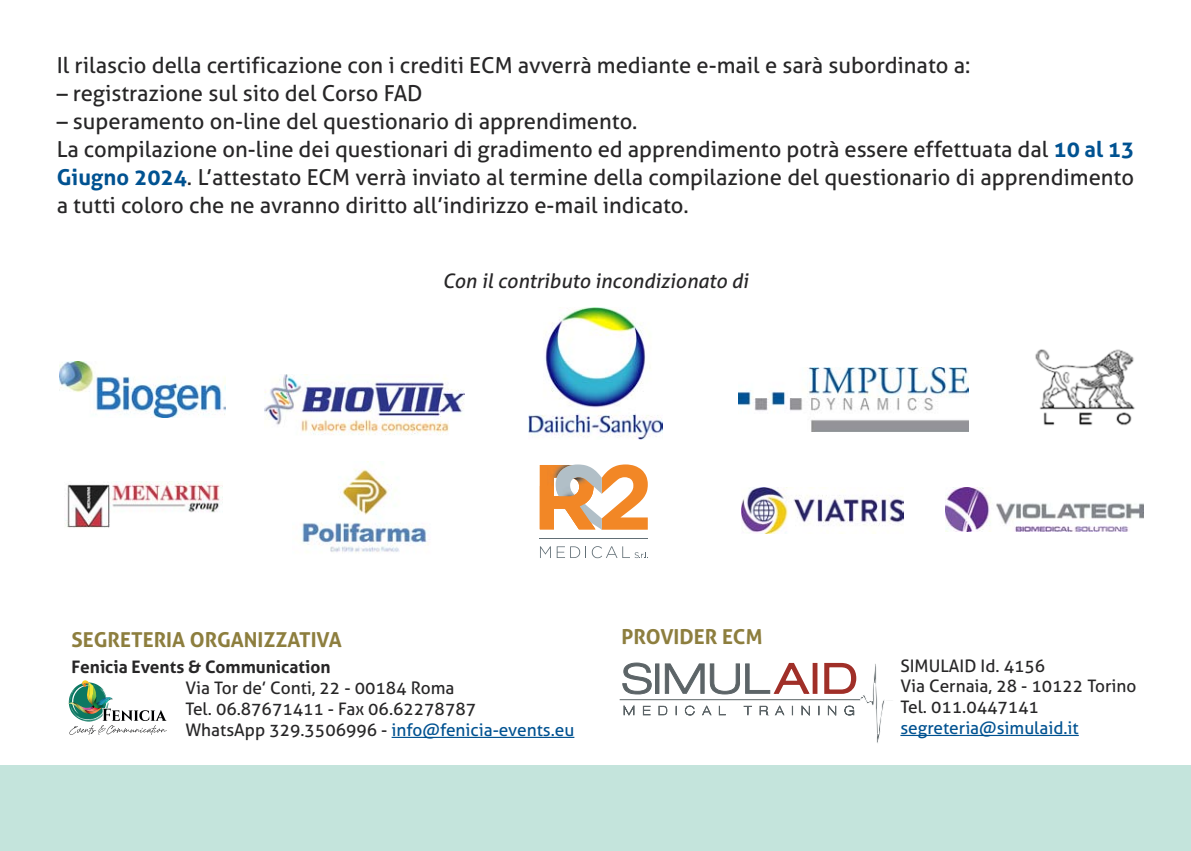
<style>
.page{position:relative;width:1191px;height:851px;background:#fff}
.page>*{position:absolute;margin:0;border:0;box-sizing:border-box;transform-origin:0 0}
.t1{font:22px/28px "Aller";color:#272627}
.t2{font:700 20.6px "Aller";color:#8d7e3e}
.t3{font:italic 20px "Aller";color:#272627}
.t4{font:17.2px/20.8px "Aller";color:#272627}
.t5{font:700 17.2px "Aller";color:#272627}
.t6{font:17.2px "Aller";color:#005291}
.s1{font-weight:700;color:#005291}
.s2{color:#005291}
</style>
<div class="page">
<div style="left:0;top:765px;width:1191px;height:85px;background:#c4e4dc"></div>
<hr style="left:900px;top:734px;width:178px;height:2px;background:#005291">
<svg style="left:622px;top:662px;width:29px;height:32px"></svg>
<div style="left:655px;top:663px;width:4px;height:30px;border:1px solid #5c6467"></div>
<svg style="left:665px;top:663px;width:39px;height:30px"></svg>
<svg style="left:623px;top:705px;width:11px;height:11px"></svg>
<svg style="left:642px;top:705px;width:9px;height:10px"></svg>
<svg style="left:658px;top:705px;width:9px;height:10px"></svg>
<svg style="left:675px;top:705px;width:2px;height:10px"></svg>
<svg style="left:684px;top:705px;width:11px;height:10px"></svg>
<svg style="left:702px;top:705px;width:10px;height:10px"></svg>
<svg style="left:718px;top:705px;width:8px;height:10px"></svg>
<svg style="left:743px;top:705px;width:9px;height:10px"></svg>
<svg style="left:759px;top:705px;width:9px;height:10px"></svg>
<svg style="left:775px;top:705px;width:10px;height:10px"></svg>
<svg style="left:801px;top:705px;width:9px;height:11px"></svg>
<svg style="left:710px;top:662px;width:100px;height:33px"></svg>
<div style="left:812px;top:662px;width:5px;height:31px;border:2px solid #a02f28"></div>
<svg style="left:818px;top:662px;width:74px;height:81px"></svg>
<hr style="left:619px;top:699px;width:241px;height:1px;background:#5c6467">
<hr style="left:391px;top:736px;width:183px;height:1px;background:#005291">
<svg style="left:68px;top:680px;width:99px;height:54px"></svg>
<img style="left:59px;top:361px;width:167px;height:56px">
<img style="left:264px;top:374px;width:201px;height:61px">
<img style="left:529px;top:308px;width:134px;height:131px">
<img style="left:738px;top:367px;width:230px;height:65px">
<img style="left:1035px;top:349px;width:100px;height:77px">
<img style="left:64px;top:481px;width:159px;height:47px">
<img style="left:302px;top:461px;width:128px;height:92px">
<svg style="left:540px;top:546px;width:46px;height:12px"></svg>
<svg style="left:592px;top:546px;width:56px;height:12px"></svg>
<hr style="left:540px;top:538px;width:108px;height:1px;background:#626f76">
<svg style="left:540px;top:464px;width:108px;height:65px"></svg>
<img style="left:741px;top:488px;width:163px;height:45px">
<img style="left:945px;top:488px;width:198px;height:43px">
<p class="t1" style="left:57px;top:51px;width:915px">Il rilascio della certificazione con i crediti ECM avverrà mediante e-mail e sarà subordinato a:</p>
<p class="t1" style="left:57px;top:79px;width:367px">– registrazione sul sito del Corso FAD</p>
<p class="t1" style="left:57px;top:107px;width:1079px">– superamento on-line del questionario di apprendimento.<br>La compilazione on-line dei questionari di gradimento ed apprendimento potrà essere effettuata dal <span class="s1">10 al 13<br>Giugno 2024</span>. L’attestato ECM verrà inviato al termine della compilazione del questionario di apprendimento a tutti coloro che ne avranno diritto all’indirizzo e-mail indicato.</p>
<p class="t3" style="left:442px;top:269px;width:307px">Con il contributo incondizionato di</p>
<p class="t2" style="left:72px;top:627px;width:272px">SEGRETERIA ORGANIZZATIvA</p>
<p class="t5" style="left:72px;top:657px;width:260px">Fenicia Events &amp; Communication</p>
<p class="t4" style="left:185px;top:677px;width:390px">Via Tor de’ Conti, 22 - 00184 Roma<br>Tel. 06.87671411 - Fax 06.62278787<br>WhatsApp 329.3506996 - <span class="s2">info@fenicia-events.eu</span></p>
<p class="t2" style="left:621px;top:624px;width:142px">PROvIdER ECM</p>
<p class="t4" style="left:900px;top:655px;width:237px">SIMULAID Id. 4156<br>Via Cernaia, 28 - 10122 Torino<br>Tel. 011.0447141</p>
<p class="t6" style="left:900px;top:717px;width:180px">segreteria@simulaid.it</p>
</div>
